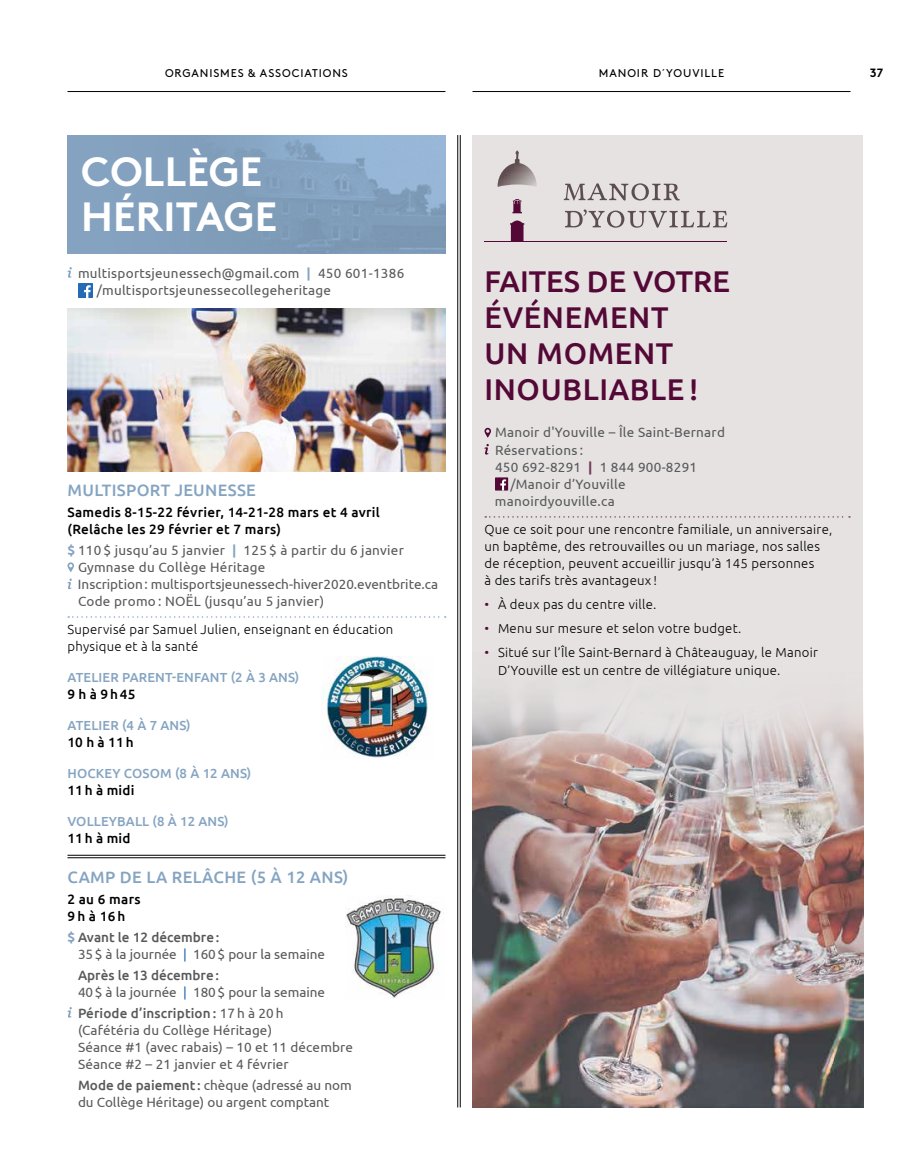
<style>
.page{position:relative;width:918px;height:1175px;background:#fff}
.page>*{position:absolute;margin:0;border:0;box-sizing:border-box;transform-origin:0 0}
.t1{font:700 40.8px/44.8px "Brown";letter-spacing:.005em;color:#fff}
.t2{font:500 30px/36px "Ubuntu";color:#540836;text-align:justify}
.t3{font:500 16.5px "Ubuntu";letter-spacing:.02em;color:#85a4c2}
.t4{font:13.5px/17.2px "Ubuntu";letter-spacing:.02em;color:#58595b}
.t5{font:13.5px/17.2px "Ubuntu";color:#58595b}
.t6{font:500 13.5px/17.2px "Ubuntu";letter-spacing:.02em;color:#000}
.t7{font:300 13.2px/17.2px "Ubuntu";letter-spacing:.02em;color:#000}
.t8{font:500 13.2px "Ubuntu";color:#85a4c2}
.t9{font:700 12px "Brown";color:#000}
.t10{font:11.25px "Brown";letter-spacing:.08em;color:#000}
.s1{font-weight:700;color:#85a4c2}
.s2{font-weight:500}
.s3{color:#246ab4}
.s4{font-weight:700;color:#723657}
.s5{color:#540836}
</style>
<div class="page">
<hr style="left:68px;top:91px;width:378px;height:1px;background:#000">
<hr style="left:473px;top:91px;width:378px;height:1px;background:#000">
<img style="left:472px;top:135px;width:391px;height:972px">
<svg style="left:485px;top:516px;width:365px;height:1px"></svg>
<svg style="left:485px;top:428px;width:6px;height:10px"></svg>
<svg style="left:484px;top:444px;width:5px;height:10px"></svg>
<div style="left:495px;top:477px;width:13px;height:13px;background:#540836"></div>
<svg style="left:500px;top:479px;width:6px;height:11px"></svg>
<img style="left:68px;top:308px;width:377px;height:163px">
<hr style="left:457px;top:135px;width:1px;height:972px;background:#000">
<hr style="left:460px;top:135px;width:1px;height:972px;background:#000">
<hr style="left:484px;top:241px;width:243px;height:1px;background:#540836">
<svg style="left:564px;top:183px;width:116px;height:17px;background:#bab2b2"></svg>
<svg style="left:565px;top:209px;width:162px;height:19px;background:#c1bbbb"></svg>
<img style="left:498px;top:150px;width:39px;height:37px">
<svg style="left:510px;top:220px;width:14px;height:21px"></svg>
<svg style="left:512px;top:199px;width:10px;height:14px"></svg>
<hr style="left:67px;top:857px;width:379px;height:1px;background:#000">
<hr style="left:67px;top:855px;width:379px;height:1px;background:#000">
<svg style="left:68px;top:616px;width:378px;height:1px"></svg>
<svg style="left:68px;top:562px;width:6px;height:10px"></svg>
<svg style="left:67px;top:578px;width:5px;height:11px"></svg>
<svg style="left:67px;top:1007px;width:5px;height:10px"></svg>
<svg style="left:67px;top:267px;width:5px;height:11px"></svg>
<div style="left:78px;top:283px;width:15px;height:15px;background:#246ab4"></div>
<svg style="left:84px;top:285px;width:7px;height:13px"></svg>
<img style="left:346px;top:895px;width:98px;height:104px">
<img style="left:322px;top:657px;width:106px;height:101px">
<p class="t10" style="left:165px;top:64px;width:184px">ORGANISMES &amp; ASSOCIATIONS</p>
<p class="t10" style="left:599px;top:64px;width:127px">MANOIR D´YOUVILLE</p>
<p class="t9" style="left:870px;top:63px;width:15px">37</p>
<h1 class="t1" style="left:81px;top:145px;width:198px">COLLÈGE<br>HÉRITAGE</h1>
<p class="t4" style="left:97px;top:264px;width:309px;text-indent:-19px">multisportsjeunessech@gmail.com <span class="s1">|</span> 450 601-1386 /multisportsjeunessecollegeheritage</p>
<p class="t3" style="left:68px;top:479px;width:26px">MULTISPORT</p>
<p class="t3" style="left:175px;top:479px;width:20px">JEUNESSE</p>
<p class="t6" style="left:68px;top:502px;width:314px">SAMEDIS 8-15-22 FÉVRIER, 14-21-28 MARS ET 4 AVRIL (RELÂCHE LES 29 FÉVRIER ET 7 MARS)</p>
<p class="t4" style="left:68px;top:541px;width:338px"><span class="s1">$</span> 110 $ jusqu’au 5 janvier <span class="s1">|</span> 125 $ à partir du 6 janvier</p>
<p class="t4" style="left:78px;top:558px;width:189px">Gymnase du Collège Héritage</p>
<p class="t5" style="left:72px;top:575px;width:368px">I nscription : multisportsjeunessech-hiver2020.eventbrite.ca</p>
<p class="t4" style="left:78px;top:592px;width:248px">Code promo : NOËL (jusqu’au 5 janvier)</p>
<p class="t7" style="left:68px;top:620px;width:327px">Supervisé par Samuel Julien, enseignant en éducation physique et à la santé</p>
<p class="t8" style="left:68px;top:668px;width:17px">ATELIER</p>
<p class="t8" style="left:122px;top:668px;width:18px">PARENT</p>
<p class="t8" style="left:172px;top:668px;width:22px">-ENFANT</p>
<p class="t8" style="left:231px;top:668px;width:48px">(2 À 3 ANS</p>
<p class="t8" style="left:295px;top:668px;width:6px">)</p>
<p class="t6" style="left:68px;top:685px;width:69px">9 H À 9H45</p>
<p class="t8" style="left:68px;top:716px;width:17px">ATELIER</p>
<p class="t8" style="left:122px;top:716px;width:48px">(4 À 7 ANS</p>
<p class="t8" style="left:186px;top:716px;width:6px">)</p>
<p class="t6" style="left:68px;top:733px;width:68px">10 H À 11H</p>
<p class="t8" style="left:68px;top:764px;width:10px">HOC</p>
<p class="t8" style="left:96px;top:764px;width:47px">KEY COSOM</p>
<p class="t8" style="left:175px;top:764px;width:56px">(8 À 12 ANS</p>
<p class="t8" style="left:247px;top:764px;width:6px">)</p>
<p class="t6" style="left:68px;top:781px;width:68px">11H À MIDI</p>
<p class="t8" style="left:68px;top:812px;width:10px">VOLLEYBALL</p>
<p class="t8" style="left:152px;top:812px;width:56px">(8 À 12 ANS</p>
<p class="t8" style="left:224px;top:812px;width:6px">)</p>
<p class="t6" style="left:68px;top:829px;width:65px">11H À MID</p>
<p class="t3" style="left:68px;top:866px;width:25px">CAMP</p>
<p class="t3" style="left:120px;top:866px;width:63px">DELARELÂC</p>
<p class="t3" style="left:224px;top:866px;width:98px">HE (5 À 12 ANS</p>
<p class="t3" style="left:343px;top:866px;width:7px">)</p>
<p class="t6" style="left:68px;top:889px;width:75px">2 AU 6 MARS<br>9H À 16H</p>
<p class="t5" style="left:78px;top:927px;width:249px;text-indent:-11px"><span class="s1">$</span> <span class="s2">AVANT LE 12 DÉCEMBRE:<br></span>35 $ à la journée <span class="s3">|</span> 160 $ pour la semaine</p>
<p class="t5" style="left:78px;top:965px;width:249px"><span class="s2">APRÈS LE 13 DÉCEMBRE:<br></span>40 $ à la journée <span class="s3">|</span> 180 $ pour la semaine</p>
<p class="t4" style="left:78px;top:1003px;width:277px"><span class="s2">PÉRIODE D’INSCRIPTION:</span> 17 h à 20 h<br>(Cafétéria du Collège Héritage)<br>Séance #1 (avec rabais) – 10 et 11 décembre Séance #2 – 21 janvier et 4 février</p>
<p class="t5" style="left:78px;top:1076px;width:275px"><span class="s2">MODE DE PAIEMENT :</span> chèque (adressé au nom du Collège Héritage) ou argent comptant</p>
<h2 class="t2" style="left:484px;top:262px;width:32px">FAITES</h2>
<h2 class="t2" style="left:587px;top:262px;width:86px">DE VOTRE</h2>
<h2 class="t2" style="left:484px;top:298px;width:80px">ÉVÉNEMENT UN MOMENT INOUBLIABLE</h2>
<h2 class="t2" style="left:689px;top:370px;width:11px">!</h2>
<p class="t4" style="left:495px;top:423px;width:232px">Manoir d'Youville – Île Saint-Bernard</p>
<p class="t4" style="left:495px;top:441px;width:90px">Réservations :</p>
<p class="t4" style="left:495px;top:458px;width:204px">450 692-8291 <span class="s4">|</span> 1 844 900-8291</p>
<p class="t4" style="left:510px;top:475px;width:117px">/Manoir d’Youville</p>
<p class="t4" style="left:495px;top:492px;width:121px">manoirdyouville.ca</p>
<p class="t7" style="left:484px;top:520px;width:349px">Que ce soit pour une rencontre familiale, un anniversaire, un baptême, des retrouvailles ou un mariage, nos salles de réception, peuvent accueillir jusqu’à 145 personnes<br>à des tarifs très avantageux !</p>
<p class="t7" style="left:484px;top:595px;width:174px"><span class="s5">•</span> À deux pas du centre ville.</p>
<p class="t7" style="left:484px;top:619px;width:258px"><span class="s5">•</span> Menu sur mesure et selon votre budget.</p>
<p class="t7" style="left:498px;top:643px;width:322px;text-indent:-14px"><span class="s5">•</span> Situé sur l’Île Saint-Bernard à Châteauguay, le Manoir<br>D’Youville est un centre de villégiature unique.</p>
</div>
